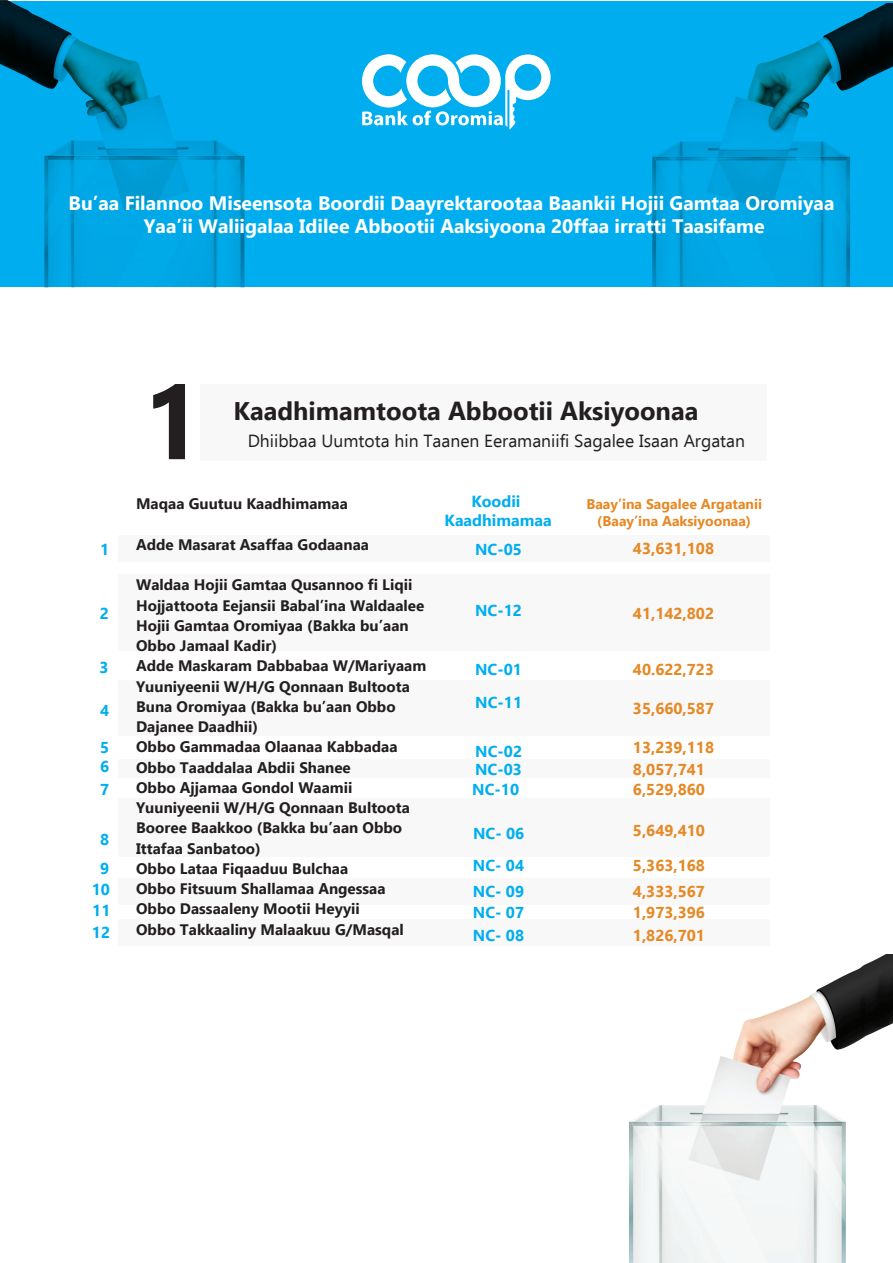
<style>
.page{position:relative;width:893px;height:1263px;background:#fff}
.page>*{position:absolute;margin:0;border:0;box-sizing:border-box;transform-origin:0 0}
.t1{font:700 105px "Ebrima";color:#231f20}
.t2{font:700 25.5px "Ebrima";color:#231f20}
.t3{font:700 19.5px/23.2px "Ebrima";color:#fff;text-align:center}
.t4{font:17.55px "Ebrima";color:#231f20}
.t5{font:700 16.05px/19.2px "Ebrima";color:#00aeef;text-align:center}
.t6{font:700 15.75px/21.6px "Ebrima";color:#e68824}
.t7{font:700 15.75px/21.6px "Ebrima";color:#00aeef}
.t8{font:700 15.15px/20.2px "Ebrima";color:#231f20}
.t9{font:700 14.1px/16.8px "Ebrima";color:#e68824;text-align:center}
</style>
<div class="page">
<div style="left:118px;top:535px;width:652px;height:26px;background:#f8f8f8"></div>
<div style="left:200px;top:384px;width:567px;height:77px;background:#f8f8f8"></div>
<div style="left:0;top:2px;width:893px;height:285px;background:#00aeef"></div>
<svg style="left:362px;top:54px;width:189px;height:76px"></svg>
<img style="left:652px;top:4px;width:241px;height:283px">
<img style="left:629px;top:954px;width:264px;height:309px">
<img style="left:0;top:1px;width:273px;height:286px">
<div style="left:118px;top:574px;width:652px;height:77px;background:#f8f8f8"></div>
<div style="left:118px;top:681px;width:652px;height:55px;background:#f8f8f8"></div>
<div style="left:118px;top:798px;width:652px;height:59px;background:#f8f8f8"></div>
<div style="left:118px;top:878px;width:652px;height:26px;background:#f8f8f8"></div>
<div style="left:118px;top:758px;width:652px;height:19px;background:#f8f8f8"></div>
<div style="left:118px;top:920px;width:652px;height:26px;background:#f8f8f8"></div>
<p class="t3" style="left:69px;top:192px;width:767px">Bu’aa Filannoo Miseensota Boordii Daayrektarootaa Baankii Hojii Gamtaa Oromiyaa<br>Yaa’ii Waliigalaa Idilee Abbootii Aaksiyoona 20ffaa irratti Taasifame</p>
<h1 class="t1" style="left:142px;top:344px;width:62px">1</h1>
<h2 class="t2" style="left:234px;top:392px;width:466px">Kaadhimamtoota Abbootii Aksiyoonaa</h2>
<p class="t4" style="left:248px;top:428px;width:499px">Dhiibbaa Uumtota hin Taanen Eeramaniifi Sagalee Isaan Argatan</p>
<p class="t5" style="left:445px;top:493px;width:109px">Koodii<br>Kaadhimamaa</p>
<p class="t9" style="left:586px;top:496px;width:177px">Baay’ina Sagalee Argatanii (Baay’ina Aaksiyoonaa)</p>
<p class="t8" style="left:136px;top:494px;width:213px">Maqaa Guutuu Kaadhimamaa</p>
<p class="t8" style="left:136px;top:535px;width:234px">Adde Masarat Asaffaa Godaanaa</p>
<p class="t8" style="left:136px;top:576px;width:292px">Waldaa Hojii Gamtaa Qusannoo fi Liqii<br>Hojjattoota Eejansii Babal’ina Waldaalee<br>Hojii Gamtaa Oromiyaa (Bakka bu’aan<br>Obbo Jamaal Kadir)<br>Adde Maskaram Dabbabaa W/Mariyaam<br>Yuuniyeenii W/H/G Qonnaan Bultoota<br>Buna Oromiyaa (Bakka bu’aan Obbo<br>Dajanee Daadhii)<br>Obbo Gammadaa Olaanaa Kabbadaa<br>Obbo Taaddalaa Abdii Shanee<br>Obbo Ajjamaa Gondol Waamii<br>Yuuniyeenii W/H/G Qonnaan Bultoota<br>Booree Baakkoo (Bakka bu’aan Obbo<br>Ittafaa Sanbatoo)<br>Obbo Lataa Fiqaaduu Bulchaa<br>Obbo Fitsuum Shallamaa Angessaa<br>Obbo Dassaaleny Mootii Heyyii<br>Obbo Takkaaliny Malaakuu G/Masqal</p>
<p class="t6" style="left:633px;top:538px;width:83px">43,631,108</p>
<p class="t7" style="left:100px;top:540px;width:11px">1</p>
<p class="t7" style="left:475px;top:540px;width:48px">NC-05</p>
<p class="t7" style="left:475px;top:600px;width:48px">NC-12</p>
<p class="t6" style="left:633px;top:603px;width:83px">41,142,802</p>
<p class="t7" style="left:100px;top:603px;width:11px">2</p>
<p class="t7" style="left:99px;top:657px;width:11px">3</p>
<p class="t7" style="left:100px;top:700px;width:11px">4</p>
<p class="t7" style="left:100px;top:739px;width:11px;line-height:18.5px">5<br>6</p>
<p class="t7" style="left:100px;top:779px;width:11px">7</p>
<p class="t7" style="left:100px;top:825px;width:11px;line-height:29.4px">8<br>9</p>
<p class="t7" style="left:92px;top:880px;width:20px;text-align:justify">10<br>11<br>12</p>
<p class="t7" style="left:475px;top:654px;width:49px;line-height:32.8px">NC-01<br>NC-11</p>
<p class="t7" style="left:475px;top:743px;width:49px;line-height:17.9px">NC-02<br>NC-03</p>
<p class="t7" style="left:472px;top:779px;width:48px">NC-10</p>
<p class="t7" style="left:473px;top:818px;width:53px;line-height:32.1px">NC- 06<br>NC- 04</p>
<p class="t7" style="left:473px;top:882px;width:53px;line-height:20.7px">NC- 09<br>NC- 07</p>
<p class="t7" style="left:473px;top:925px;width:53px">NC- 08</p>
<p class="t6" style="left:633px;top:659px;width:83px">40.622,723</p>
<p class="t6" style="left:633px;top:698px;width:83px">35,660,587</p>
<p class="t6" style="left:633px;top:737px;width:83px">13,239,118<br>8,057,741</p>
<p class="t6" style="left:633px;top:779px;width:74px">6,529,860</p>
<p class="t6" style="left:633px;top:820px;width:74px">5,649,410</p>
<p class="t6" style="left:633px;top:853px;width:74px;line-height:26.5px">5,363,168<br>4,333,567</p>
<p class="t6" style="left:633px;top:902px;width:74px;line-height:22.8px">1,973,396<br>1,826,701</p>
</div>
